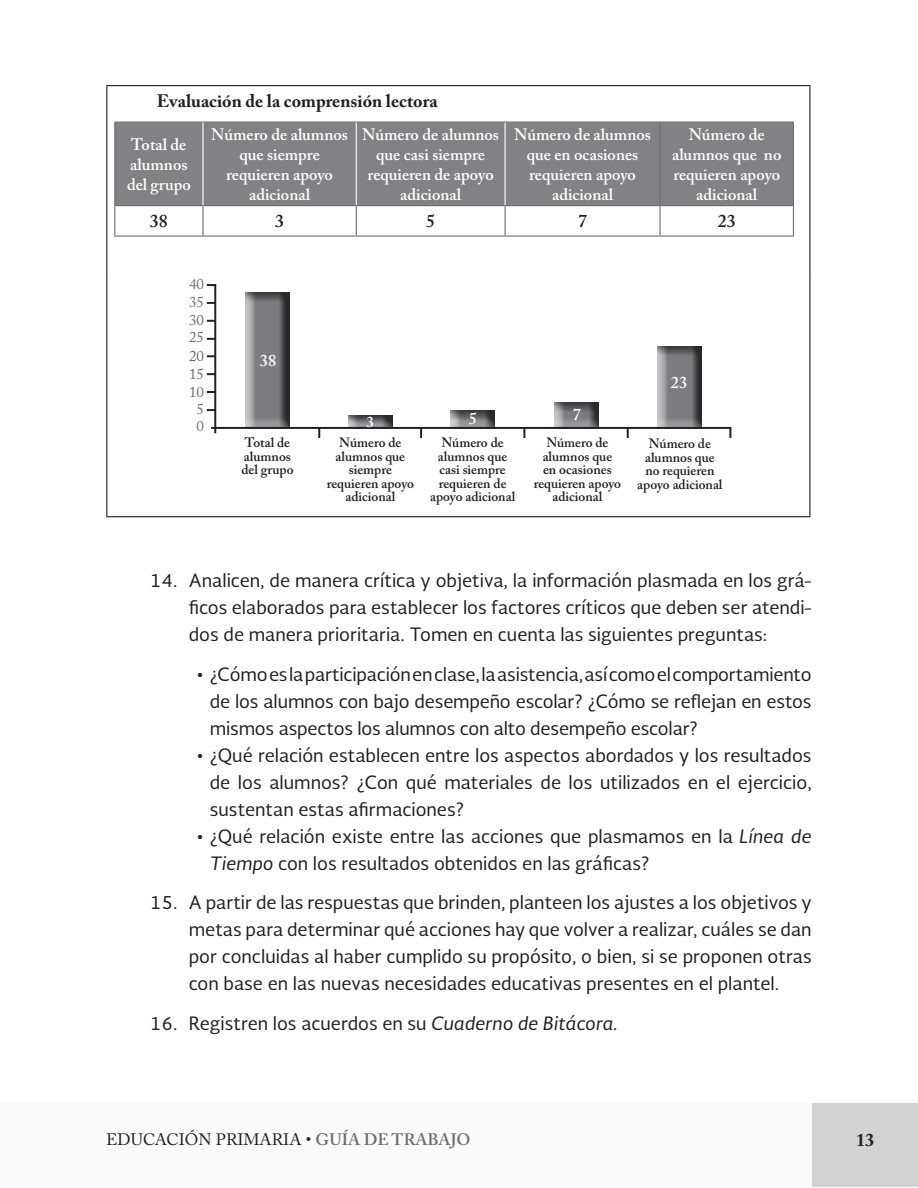
<style>
.page{position:relative;width:918px;height:1188px;background:#fff}
.page>*{position:absolute;margin:0;border:0;box-sizing:border-box;transform-origin:0 0}
.t1{font:18px/27px "Soberana Sans";color:#231f20;text-align:justify}
.t2{font:700 18px "Adobe Caslon Pro";color:#231f20}
.t3{font:600 18px "Adobe Caslon Pro";color:#231f20}
.t4{font:600 16.5px/19.8px "Adobe Caslon Pro";color:#fff;text-align:center}
.t5{font:16.5px "Adobe Caslon Pro";color:#231f20}
.t6{font:15px "Adobe Caslon Pro";color:#6c6d70}
.t7{font:600 15px "Adobe Caslon Pro";color:#fff}
.t8{font:600 13.5px/13.5px "Adobe Caslon Pro";color:#231f20;text-align:center}
.s1{font-style:italic}
.s2{font-weight:600;color:#6c6d70}
</style>
<div class="page">
<div style="left:0;top:1104px;width:821px;height:83px;background:#fafafa"></div>
<div style="left:812px;top:1104px;width:106px;height:83px;background:#d1d2d4"></div>
<hr style="left:106px;top:85px;width:704px;height:1px;background:#231f20">
<hr style="left:106px;top:86px;width:1px;height:186px;background:#231f20">
<hr style="left:106px;top:272px;width:1px;height:244px;background:#231f20">
<hr style="left:106px;top:516px;width:704px;height:1px;background:#231f20">
<hr style="left:809px;top:86px;width:1px;height:186px;background:#231f20">
<hr style="left:809px;top:272px;width:1px;height:244px;background:#231f20">
<div style="left:115px;top:123px;width:678px;height:82px;background:#808285"></div>
<hr style="left:114px;top:122px;width:89px;height:1px;background:#6c6d70">
<hr style="left:114px;top:123px;width:1px;height:82px;background:#6c6d70">
<hr style="left:203px;top:122px;width:153px;height:1px;background:#6c6d70">
<hr style="left:356px;top:122px;width:149px;height:1px;background:#6c6d70">
<hr style="left:505px;top:122px;width:155px;height:1px;background:#6c6d70">
<hr style="left:660px;top:122px;width:134px;height:1px;background:#6c6d70">
<hr style="left:660px;top:123px;width:1px;height:82px;background:#6c6d70">
<hr style="left:793px;top:123px;width:1px;height:82px;background:#6c6d70">
<hr style="left:114px;top:205px;width:89px;height:1px;background:#6c6d70">
<svg style="left:114px;top:206px;width:1px;height:29px"></svg>
<hr style="left:203px;top:205px;width:153px;height:1px;background:#6c6d70">
<hr style="left:202px;top:206px;width:2px;height:29px;background:#6c6d70">
<hr style="left:356px;top:205px;width:149px;height:1px;background:#6c6d70">
<svg style="left:356px;top:206px;width:1px;height:29px"></svg>
<hr style="left:505px;top:205px;width:155px;height:1px;background:#6c6d70">
<svg style="left:505px;top:206px;width:1px;height:29px"></svg>
<hr style="left:660px;top:205px;width:134px;height:1px;background:#6c6d70">
<svg style="left:660px;top:206px;width:1px;height:29px"></svg>
<svg style="left:793px;top:206px;width:1px;height:29px"></svg>
<hr style="left:114px;top:235px;width:89px;height:2px;background:#6c6d70">
<hr style="left:203px;top:235px;width:153px;height:2px;background:#6c6d70">
<hr style="left:356px;top:235px;width:149px;height:2px;background:#6c6d70">
<hr style="left:505px;top:235px;width:155px;height:2px;background:#6c6d70">
<hr style="left:660px;top:235px;width:134px;height:2px;background:#6c6d70">
<hr style="left:202px;top:123px;width:2px;height:82px;background:#fff">
<hr style="left:356px;top:123px;width:1px;height:82px;background:#fff">
<hr style="left:505px;top:123px;width:1px;height:82px;background:#fff">
<div style="left:245px;top:290px;width:45px;height:139px;background:#231f20;opacity:.75"></div>
<div style="left:348px;top:413px;width:45px;height:16px;background:#231f20;opacity:.75"></div>
<div style="left:448px;top:407px;width:44px;height:22px;background:#fff;opacity:.75"></div>
<div style="left:451px;top:407px;width:45px;height:22px;background:#231f20;opacity:.75"></div>
<div style="left:554px;top:399px;width:46px;height:30px;background:#231f20;opacity:.75"></div>
<div style="left:657px;top:344px;width:46px;height:85px;background:#231f20;opacity:.75"></div>
<hr style="left:214px;top:284px;width:2px;height:149px;background:#231f20">
<hr style="left:211px;top:427px;width:519px;height:2px;background:#231f20">
<svg style="left:318px;top:429px;width:2px;height:9px"></svg>
<svg style="left:420px;top:429px;width:2px;height:9px"></svg>
<svg style="left:523px;top:429px;width:2px;height:9px"></svg>
<svg style="left:627px;top:429px;width:2px;height:9px"></svg>
<svg style="left:729px;top:427px;width:2px;height:11px"></svg>
<svg style="left:207px;top:409px;width:7px;height:2px"></svg>
<svg style="left:207px;top:391px;width:7px;height:2px"></svg>
<svg style="left:207px;top:373px;width:7px;height:2px"></svg>
<svg style="left:207px;top:355px;width:8px;height:2px"></svg>
<svg style="left:207px;top:338px;width:7px;height:2px"></svg>
<svg style="left:207px;top:320px;width:8px;height:2px"></svg>
<svg style="left:207px;top:302px;width:7px;height:2px"></svg>
<svg style="left:207px;top:284px;width:7px;height:2px"></svg>
<p class="t2" style="left:157px;top:90px;width:282px">Evaluación de la comprensión lectora</p>
<p class="t4" style="left:127px;top:135px;width:65px;text-align:left">Total de alumnos del grupo</p>
<p class="t4" style="left:211px;top:125px;width:138px">Número de alumnos que siempre requieren apoyo adicional</p>
<p class="t4" style="left:362px;top:125px;width:138px">Número de alumnos que casi siempre requieren de apoyo adicional</p>
<p class="t4" style="left:514px;top:125px;width:138px">Número de alumnos que en ocasiones requieren apoyo adicional</p>
<p class="t4" style="left:672px;top:125px;width:111px">Número de alumnos que no requieren apoyo adicional</p>
<p class="t3" style="left:150px;top:211px;width:19px">38</p>
<p class="t3" style="left:275px;top:211px;width:10px">3</p>
<p class="t3" style="left:426px;top:211px;width:10px">5</p>
<p class="t3" style="left:578px;top:211px;width:10px">7</p>
<p class="t3" style="left:718px;top:211px;width:19px">23</p>
<p class="t6" style="left:189px;top:275px;width:16px">40</p>
<p class="t6" style="left:189px;top:293px;width:16px">35</p>
<p class="t6" style="left:189px;top:311px;width:16px">30</p>
<p class="t6" style="left:189px;top:328px;width:16px">25</p>
<p class="t6" style="left:189px;top:347px;width:16px">20</p>
<p class="t6" style="left:189px;top:365px;width:16px">15</p>
<p class="t6" style="left:189px;top:383px;width:16px">10</p>
<p class="t6" style="left:197px;top:400px;width:9px">5</p>
<p class="t6" style="left:197px;top:417px;width:9px">0</p>
<p class="t4" style="left:260px;top:350px;width:18px">38</p>
<p class="t7" style="left:367px;top:413px;width:9px">3</p>
<p class="t4" style="left:469px;top:408px;width:10px">5</p>
<p class="t4" style="left:573px;top:405px;width:10px">7</p>
<p class="t4" style="left:671px;top:373px;width:18px">23</p>
<p class="t8" style="left:241px;top:436px;width:54px;text-align:left">Total de alumnos del grupo</p>
<p class="t8" style="left:637px;top:437px;width:87px">Número de alumnos que no requieren apoyo adicional</p>
<p class="t8" style="left:327px;top:436px;width:89px">Número de alumnos que siempre requieren apoyo adicional</p>
<p class="t8" style="left:430px;top:436px;width:87px">Número de alumnos que casi siempre requieren de apoyo adicional</p>
<p class="t8" style="left:534px;top:436px;width:89px">Número de alumnos que<br>en ocasiones requieren apoyo adicional</p>
<p class="t1" style="left:189px;top:566px;width:624px;text-indent:-39px">14. Analicen, de manera crítica y objetiva, la información plasmada en los grá&shy;ficos elaborados para establecer los factores críticos que deben ser atendi&shy;dos de manera prioritaria. Tomen en cuenta las siguientes preguntas:</p>
<p class="t1" style="left:210px;top:660px;width:603px;text-indent:-14px">• ¿Cómo es la participación en clase, la asistencia, así como el comportamiento de los alumnos con bajo desempeño escolar? ¿Cómo se reflejan en estos mismos aspectos los alumnos con alto desempeño escolar?</p>
<p class="t1" style="left:210px;top:741px;width:603px;text-indent:-14px">• ¿Qué relación establecen entre los aspectos abordados y los resultados de los alumnos? ¿Con qué materiales de los utilizados en el ejercicio, sustentan estas afirmaciones?</p>
<p class="t1" style="left:210px;top:822px;width:603px;text-indent:-14px">• ¿Qué relación existe entre las acciones que plasmamos en la <span class="s1">Línea de<br>Tiempo</span> con los resultados obtenidos en las gráficas?</p>
<p class="t1" style="left:189px;top:889px;width:624px;text-indent:-39px">15. A partir de las respuestas que brinden, planteen los ajustes a los objetivos y metas para determinar qué acciones hay que volver a realizar, cuáles se dan por concluidas al haber cumplido su propósito, o bien, si se proponen otras con base en las nuevas necesidades educativas presentes en el plantel.</p>
<p class="t1" style="left:150px;top:1009px;width:470px">16. Registren los acuerdos en su <span class="s1">Cuaderno de Bitácora.</span></p>
<p class="t5" style="left:106px;top:1130px;width:366px">EDUCACIÓN PRIMARIA • <span class="s2">GUÍA DE TRABAJO</span></p>
<p class="t2" style="left:856px;top:1130px;width:19px">13</p>
</div>
